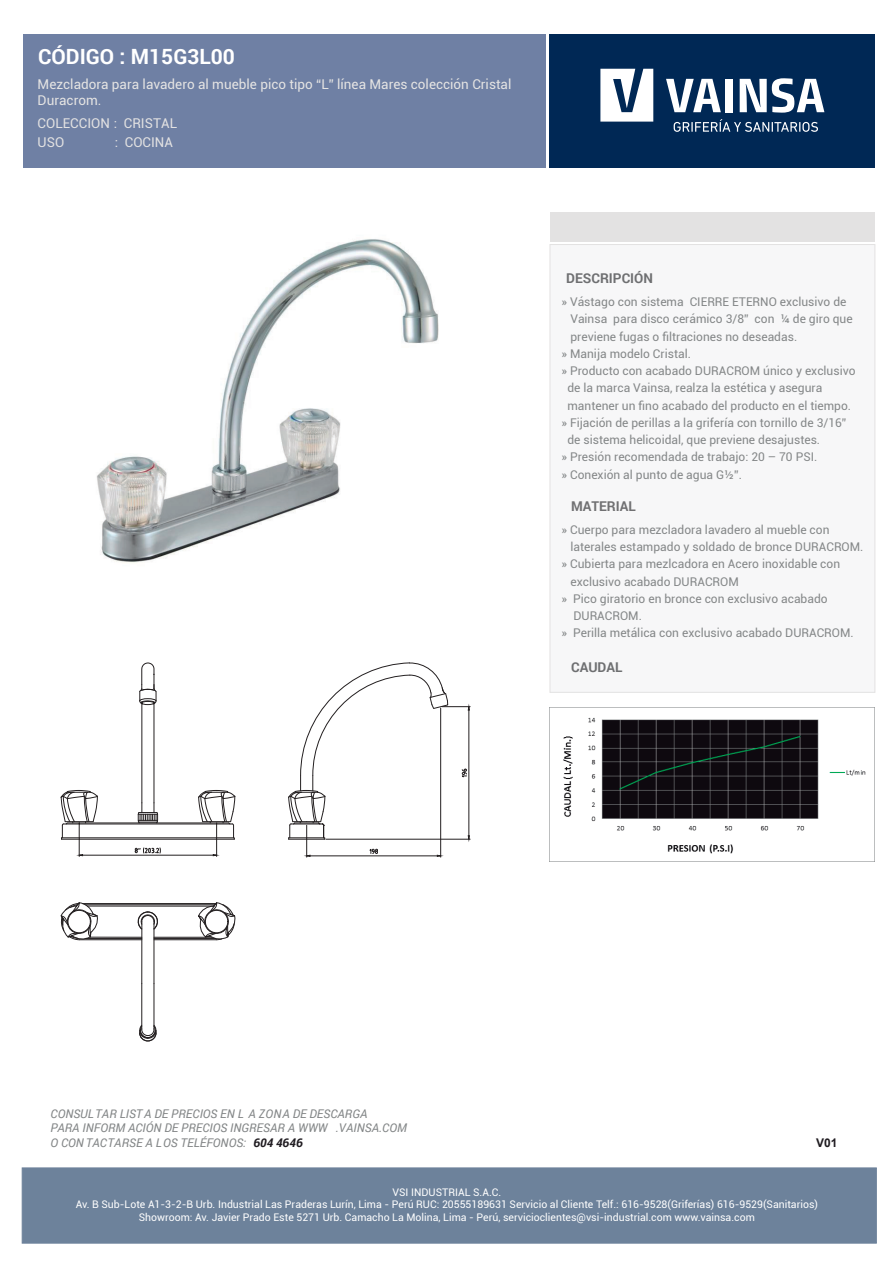
<style>
.page{position:relative;width:893px;height:1263px;background:#fff}
.page>*{position:absolute;margin:0;border:0;box-sizing:border-box;transform-origin:0 0}
.t1{font:700 21px "Roboto";color:#fff}
.t2{font:13.5px/16.2px "Roboto";color:#e5e4e3}
.t3{font:13.5px "Roboto";color:#e3e2e2}
.t4{font:700 13.5px "Roboto";color:#6e6f71}
.t5{font:700 13.5px "Roboto";color:#707072}
.t6{font:12px "Roboto";color:#848788}
.t7{font:italic 12px/14.4px "Roboto";color:#838687}
.t8{font:700 12px "Arial";color:#201c21}
.t9{font:10.5px/12.6px "Roboto";color:#fff;text-align:center}
.s1{font-weight:700;color:#201c21}
</style>
<div class="page">
<img style="left:97px;top:239px;width:342px;height:324px">
<div style="left:550px;top:213px;width:325px;height:29px;background:#e3e2e2"></div>
<div style="left:549px;top:34px;width:326px;height:133px;background:#002855"></div>
<svg style="left:600px;top:69px;width:53px;height:53px"></svg>
<svg style="left:666px;top:79px;width:55px;height:33px"></svg>
<div style="left:725px;top:79px;width:8px;height:33px;background:#fff"></div>
<svg style="left:740px;top:78px;width:84px;height:35px"></svg>
<svg style="left:674px;top:119px;width:144px;height:13px"></svg>
<div style="left:23px;top:34px;width:522px;height:133px;background:#6f80a4"></div>
<div style="left:550px;top:244px;width:325px;height:449px;background:#f7f7f8;border:1px solid #e3e2e2"></div>
<div style="left:22px;top:1168px;width:854px;height:75px;background:#6d829b"></div>
<img style="left:550px;top:707px;width:325px;height:155px">
<hr style="left:80px;top:839px;width:136px;height:1px;background:#231f20">
<hr style="left:80px;top:837px;width:136px;height:1px;background:#231f20">
<hr style="left:79px;top:824px;width:138px;height:1px;background:#231f20">
<hr style="left:79px;top:823px;width:138px;height:1px;background:#231f20">
<hr style="left:142px;top:703px;width:1px;height:100px;background:#231f20">
<hr style="left:154px;top:703px;width:1px;height:100px;background:#231f20">
<svg style="left:139px;top:662px;width:18px;height:43px"></svg>
<hr style="left:79px;top:823px;width:1px;height:33px;background:#231f20">
<hr style="left:216px;top:823px;width:1px;height:33px;background:#231f20">
<hr style="left:83px;top:855px;width:130px;height:1px;background:#231f20">
<svg style="left:135px;top:847px;width:26px;height:7px"></svg>
<svg style="left:138px;top:803px;width:20px;height:20px"></svg>
<hr style="left:306px;top:825px;width:1px;height:32px;background:#231f20">
<hr style="left:440px;top:708px;width:1px;height:149px;background:#231f20">
<hr style="left:310px;top:855px;width:127px;height:1px;background:#231f20">
<svg style="left:306px;top:854px;width:5px;height:3px"></svg>
<svg style="left:369px;top:848px;width:9px;height:6px"></svg>
<svg style="left:60px;top:790px;width:38px;height:50px"></svg>
<svg style="left:198px;top:790px;width:38px;height:50px"></svg>
<svg style="left:288px;top:662px;width:182px;height:178px"></svg>
<hr style="left:82px;top:903px;width:134px;height:1px;background:#231f20">
<hr style="left:85px;top:904px;width:130px;height:1px;background:#231f20">
<hr style="left:87px;top:906px;width:126px;height:1px;background:#231f20">
<hr style="left:141px;top:921px;width:1px;height:63px;background:#231f20">
<hr style="left:141px;top:984px;width:1px;height:44px;background:#231f20">
<hr style="left:80px;top:939px;width:62px;height:1px;background:#231f20">
<hr style="left:90px;top:937px;width:52px;height:1px;background:#231f20">
<hr style="left:86px;top:938px;width:56px;height:1px;background:#231f20">
<hr style="left:154px;top:922px;width:1px;height:62px;background:#231f20">
<svg style="left:139px;top:1024px;width:18px;height:18px"></svg>
<hr style="left:154px;top:984px;width:1px;height:44px;background:#231f20">
<hr style="left:154px;top:939px;width:62px;height:1px;background:#231f20">
<hr style="left:154px;top:937px;width:58px;height:1px;background:#231f20">
<hr style="left:154px;top:938px;width:62px;height:1px;background:#231f20">
<svg style="left:137px;top:911px;width:21px;height:19px"></svg>
<svg style="left:60px;top:902px;width:39px;height:39px"></svg>
<svg style="left:193px;top:902px;width:43px;height:39px"></svg>
<h1 class="t1" style="left:38px;top:41px;width:198px">CÓDIGO : M15G3L00</h1>
<p class="t2" style="left:38px;top:76px;width:475px">Mezcladora para lavadero al mueble pico tipo “L” línea Mares colección Cristal<br>Duracrom.</p>
<p class="t3" style="left:38px;top:132px;width:28px">USO</p>
<p class="t3" style="left:115px;top:132px;width:60px">: COCINA</p>
<p class="t3" style="left:38px;top:114px;width:141px">COLECCION : CRISTAL</p>
<p class="t4" style="left:566px;top:268px;width:88px">DESCRIPCIÓN</p>
<p class="t6" style="left:561px;top:293px;width:287px">» Vástago con sistema CIERRE ETERNO exclusivo de</p>
<p class="t6" style="left:570px;top:311px;width:284px">Vainsa para disco cerámico 3/8” con ¼ de giro que</p>
<p class="t6" style="left:570px;top:328px;width:228px">previene fugas o filtraciones no deseadas.</p>
<p class="t6" style="left:561px;top:345px;width:131px">» Manija modelo Cristal.</p>
<p class="t6" style="left:561px;top:362px;width:296px">» Producto con acabado DURACROM único y exclusivo</p>
<p class="t6" style="left:567px;top:380px;width:256px">de la marca Vainsa, realza la estética y asegura</p>
<p class="t6" style="left:567px;top:397px;width:285px">mantener un fino acabado del producto en el tiempo.</p>
<p class="t6" style="left:561px;top:414px;width:286px">» Fijación de perillas a la grifería con tornillo de 3/16”</p>
<p class="t6" style="left:567px;top:431px;width:254px">de sistema helicoidal, que previene desajustes.</p>
<p class="t6" style="left:561px;top:449px;width:257px">» Presión recomendada de trabajo: 20 – 70 PSI.</p>
<p class="t6" style="left:561px;top:466px;width:182px">» Conexión al punto de agua G½”.</p>
<p class="t5" style="left:571px;top:497px;width:66px">MATERIAL</p>
<p class="t6" style="left:561px;top:521px;width:270px">» Cuerpo para mezcladora lavadero al mueble con</p>
<p class="t6" style="left:570px;top:538px;width:294px">laterales estampado y soldado de bronce DURACROM.</p>
<p class="t6" style="left:561px;top:556px;width:280px">» Cubierta para mezlcadora en Acero inoxidable con</p>
<p class="t6" style="left:570px;top:573px;width:170px">exclusivo acabado DURACROM</p>
<p class="t6" style="left:561px;top:590px;width:268px">» Pico giratorio en bronce con exclusivo acabado</p>
<p class="t6" style="left:573px;top:607px;width:70px">DURACROM.</p>
<p class="t6" style="left:561px;top:625px;width:294px">» Perilla metálica con exclusivo acabado DURACROM.</p>
<p class="t4" style="left:571px;top:658px;width:53px">CAUDAL</p>
<p class="t7" style="left:51px;top:1106px;width:358px">CONSULTAR LISTA DE PRECIOS EN L A ZONA DE DESCARGA<br>PARA INFORM ACIÓN DE PRECIOS INGRESAR A WWW .VAINSA.COM<br>O CON TACTARSE A LOS TELÉFONOS: <span class="s1">604 4646</span></p>
<p class="t8" style="left:816px;top:1134px;width:23px">V01</p>
<p class="t9" style="left:76px;top:1185px;width:744px">VSI INDUSTRIAL S.A.C.<br>Av. B Sub-Lote A1-3-2-B Urb. Industrial Las Praderas Lurín, Lima - Perú RUC: 20555189631 Servicio al Cliente Telf.: 616-9528(Griferías) 616-9529(Sanitarios)<br>Showroom: Av. Javier Prado Este 5271 Urb. Camacho La Molina, Lima - Perú, servicioclientes@vsi-industrial.com www.vainsa.com</p>
</div>
